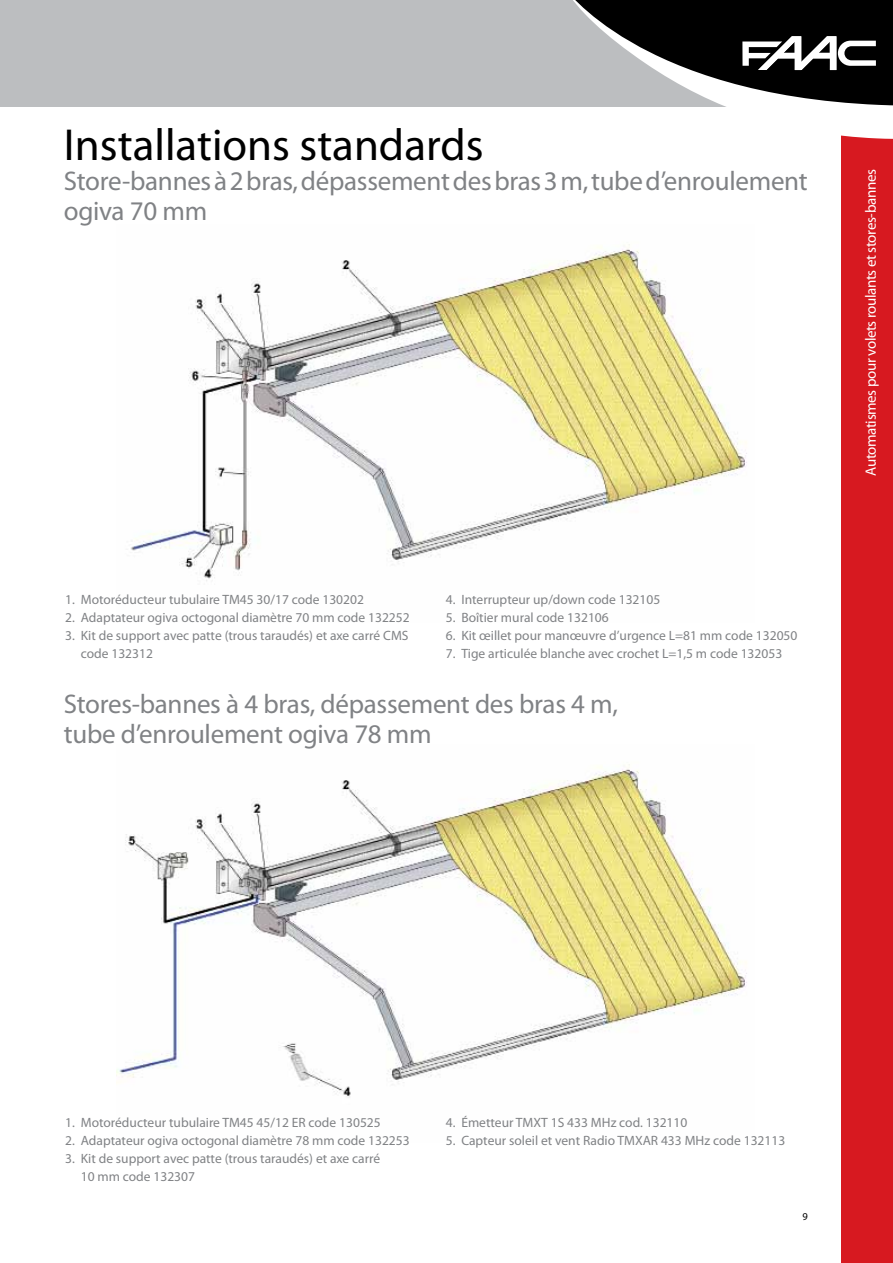
<style>
.page{position:relative;width:893px;height:1263px;background:#fff}
.page>*{position:absolute;margin:0;border:0;box-sizing:border-box;transform-origin:0 0}
.t1{font:45px "Myriad Pro";color:#000}
.t2{font:27px/30px "Myriad Pro";letter-spacing:-.01em;color:#808285}
.t3{font:15px "Myriad Pro";letter-spacing:-.025em;color:#fff}
.t4{font:13.5px/18px "Myriad Pro";color:#808285}
.t5{font:10.5px "Myriad Pro";color:#000}
</style>
<div class="page">
<div style="left:842px;top:0;width:51px;height:1263px;background:#d71920"></div>
<div style="left:0;top:0;width:893px;height:106px;background:#bcbec0"></div>
<svg style="left:564px;top:0;width:329px;height:142px"></svg>
<img style="left:130px;top:244px;width:617px;height:337px">
<img style="left:117px;top:764px;width:630px;height:334px">
<h1 class="t1" style="left:64px;top:117px;width:421px">Installations standards</h1>
<h2 class="t2" style="left:64px;top:166px;width:745px">Store-bannes à 2 bras, dépassement des bras 3 m, tube d’enroulement ogiva 70 mm</h2>
<p class="t4" style="left:65px;top:590px;width:300px">1. Motoréducteur tubulaire TM45 30/17 code 130202</p>
<p class="t4" style="left:65px;top:608px;width:346px">2. Adaptateur ogiva octogonal diamètre 70 mm code 132252</p>
<p class="t4" style="left:81px;top:626px;width:329px;text-indent:-16px">3. Kit de support avec patte (trous taraudés) et axe carré CMS code 132312</p>
<p class="t4" style="left:446px;top:590px;width:216px">4. Interrupteur up/down code 132105</p>
<p class="t4" style="left:446px;top:608px;width:164px">5. Boîtier mural code 132106</p>
<p class="t4" style="left:446px;top:626px;width:353px">6. Kit œillet pour manœuvre d’urgence L=81 mm code 132050</p>
<p class="t4" style="left:446px;top:644px;width:338px">7. Tige articulée blanche avec crochet L=1,5 m code 132053</p>
<h2 class="t2" style="left:64px;top:689px;width:556px">Stores-bannes à 4 bras, dépassement des bras 4 m, tube d’enroulement ogiva 78 mm</h2>
<p class="t3" style="left:862px;top:476px;width:308px;rotate:-90deg">Automatismes pour volets roulants et stores-bannes</p>
<p class="t4" style="left:65px;top:1113px;width:317px">1. Motoréducteur tubulaire TM45 45/12 ER code 130525</p>
<p class="t4" style="left:65px;top:1131px;width:346px">2. Adaptateur ogiva octogonal diamètre 78 mm code 132253</p>
<p class="t4" style="left:81px;top:1149px;width:301px;text-indent:-16px">3. Kit de support avec patte (trous taraudés) et axe carré<br>10 mm code 132307</p>
<p class="t4" style="left:446px;top:1113px;width:243px">4. Émetteur TMXT 1S 433 MHz cod. 132110</p>
<p class="t4" style="left:446px;top:1131px;width:341px">5. Capteur soleil et vent Radio TMXAR 433 MHz code 132113</p>
<p class="t5" style="left:802px;top:1209px;width:7px">9</p>
</div>
